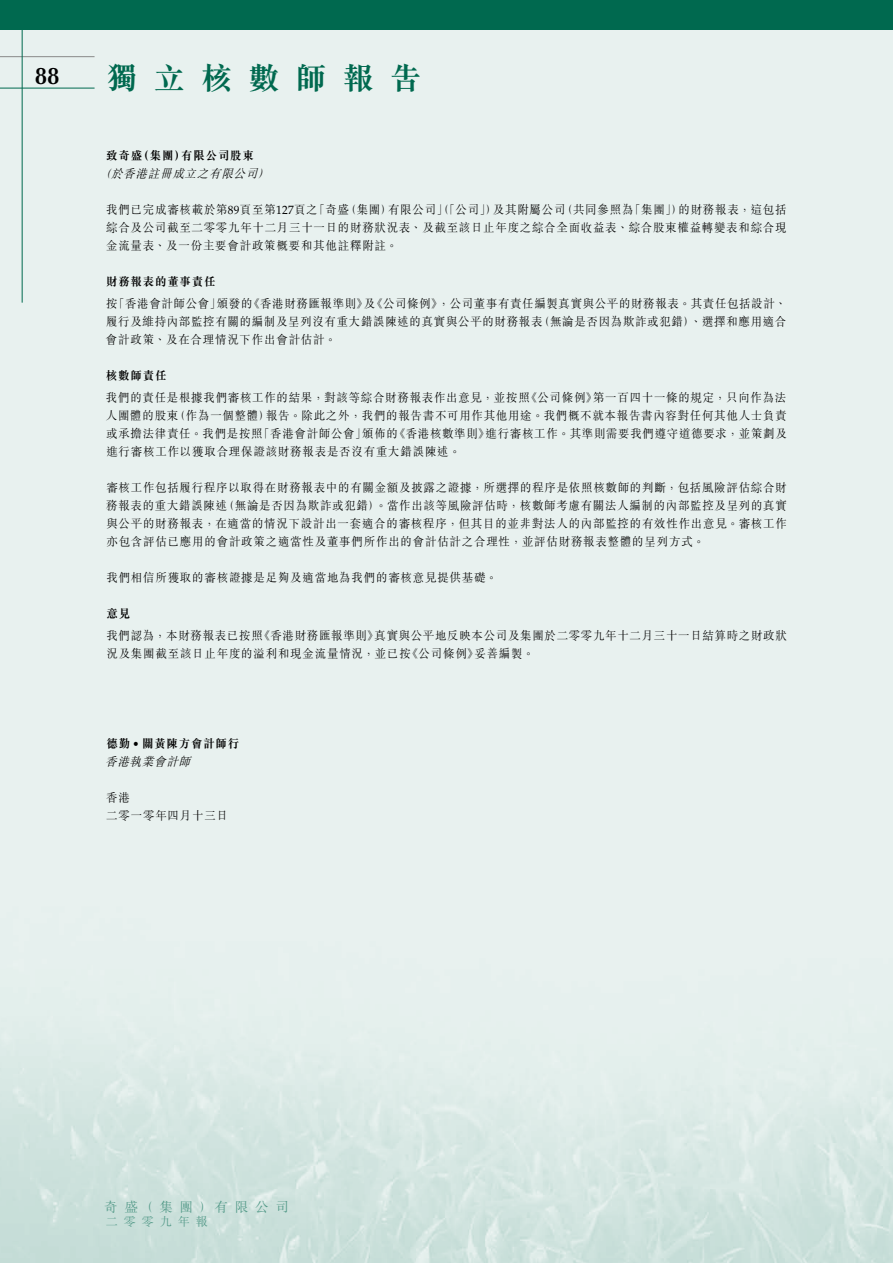
<style>
.page{position:relative;width:893px;height:1263px;background:#fff}
.page>*{position:absolute;margin:0;border:0;box-sizing:border-box;transform-origin:0 0}
.t1{font:700 31.5px "M Sung HK";letter-spacing:.5em;color:#00694f}
.t2{font:600 24px "Optima LT Std";color:#000}
.t3{font:300 13.5px "M Sung HK";letter-spacing:.5em;color:#4d9684}
.t4{font:300 12px/18px "M Sung HK";letter-spacing:.075em;color:#000;text-align:justify;scale:.95 1}
.t5{font:700 12px/18px "M Sung HK";letter-spacing:.075em;color:#000;scale:.95 1}
.t6{font:italic 300 12px "M Sung HK";color:#000;scale:.95 1}
.t7{font:300 12px "M Sung HK";letter-spacing:.5em;color:#4d9684}
.s1{font-family:"Palatino LT Std";font-weight:400}
.s2{font-family:"Palatino LT Std"}
.s3{font-weight:300;font-style:italic}
</style>
<div class="page">
<img style="left:0;top:29px;width:893px;height:1234px">
<hr style="left:0;top:56px;width:95px;height:1px;background:#898989">
<hr style="left:0;top:88px;width:95px;height:1px;background:#00694f">
<hr style="left:22px;top:0;width:1px;height:303px;background:#00694f">
<div style="left:0;top:0;width:893px;height:29px;background:#00694f"></div>
<h2 class="t2" style="left:35px;top:62px;width:26px">88</h2>
<h1 class="t1" style="left:106px;top:56px;width:316px">獨立核數師報告</h1>
<p class="t5" style="left:106px;top:146px;width:157px">致奇盛（集團）有限公司股東</p>
<p class="t6" style="left:99px;top:165px;width:184px">（於香港註冊成立之有限公司）</p>
<p class="t4" style="left:106px;top:200px;width:718px">我們已完成審核載於第<span class="s1">89</span>頁至第<span class="s1">127</span>頁之「奇盛（集團）有限公司」（「公司」）及其附屬公司（共同參照為「集團」）的財務報表，這包括綜合及公司截至二零零九年十二月三十一日的財務狀況表、及截至該日止年度之綜合全面收益表、綜合股東權益轉變表和綜合現金流量表、及一份主要會計政策概要和其他註釋附註。</p>
<p class="t5" style="left:106px;top:272px;width:117px">財務報表的董事責任</p>
<p class="t4" style="left:106px;top:294px;width:718px">按「香港會計師公會」頒發的《香港財務匯報準則》及《公司條例》，公司董事有責任編製真實與公平的財務報表。其責任包括設計、履行及維持內部監控有關的編制及呈列沒有重大錯誤陳述的真實與公平的財務報表（無論是否因為欺詐或犯錯）、選擇和應用適合會計政策、及在合理情況下作出會計估計。</p>
<p class="t5" style="left:106px;top:366px;width:65px">核數師責任</p>
<p class="t4" style="left:106px;top:388px;width:718px">我們的責任是根據我們審核工作的結果，對該等綜合財務報表作出意見，並按照《公司條例》第一百四十一條的規定，只向作為法人團體的股東（作為一個整體）報告。除此之外，我們的報告書不可用作其他用途。我們概不就本報告書內容對任何其他人士負責或承擔法律責任。我們是按照「香港會計師公會」頒佈的《香港核數準則》進行審核工作。其準則需要我們遵守道德要求，並策劃及進行審核工作以獲取合理保證該財務報表是否沒有重大錯誤陳述。</p>
<p class="t4" style="left:106px;top:478px;width:718px">審核工作包括履行程序以取得在財務報表中的有關金額及披露之證據，所選擇的程序是依照核數師的判斷，包括風險評估綜合財務報表的重大錯誤陳述（無論是否因為欺詐或犯錯）。當作出該等風險評估時，核數師考慮有關法人編制的內部監控及呈列的真實與公平的財務報表，在適當的情況下設計出一套適合的審核程序，但其目的並非對法人的內部監控的有效性作出意見。審核工作亦包含評估已應用的會計政策之適當性及董事們所作出的會計估計之合理性，並評估財務報表整體的呈列方式。</p>
<p class="t4" style="left:106px;top:568px;width:413px">我們相信所獲取的審核證據是足夠及適當地為我們的審核意見提供基礎。</p>
<p class="t5" style="left:106px;top:604px;width:26px">意見</p>
<p class="t4" style="left:106px;top:626px;width:718px">我們認為，本財務報表已按照《香港財務匯報準則》真實與公平地反映本公司及集團於二零零九年十二月三十一日結算時之財政狀況及集團截至該日止年度的溢利和現金流量情況，並已按《公司條例》妥善編製。</p>
<p class="t5" style="left:105px;top:734px;width:143px">德勤 <span class="s2">•</span> 關黃陳方會計師行<span class="s3">香港執業會計師</span></p>
<p class="t4" style="left:106px;top:788px;width:130px">香港<br>二零一零年四月十三日</p>
<p class="t3" style="left:104px;top:1197px;width:186px">奇盛（集團）有限公司</p>
<p class="t7" style="left:106px;top:1213px;width:103px">二零零九年報</p>
</div>
